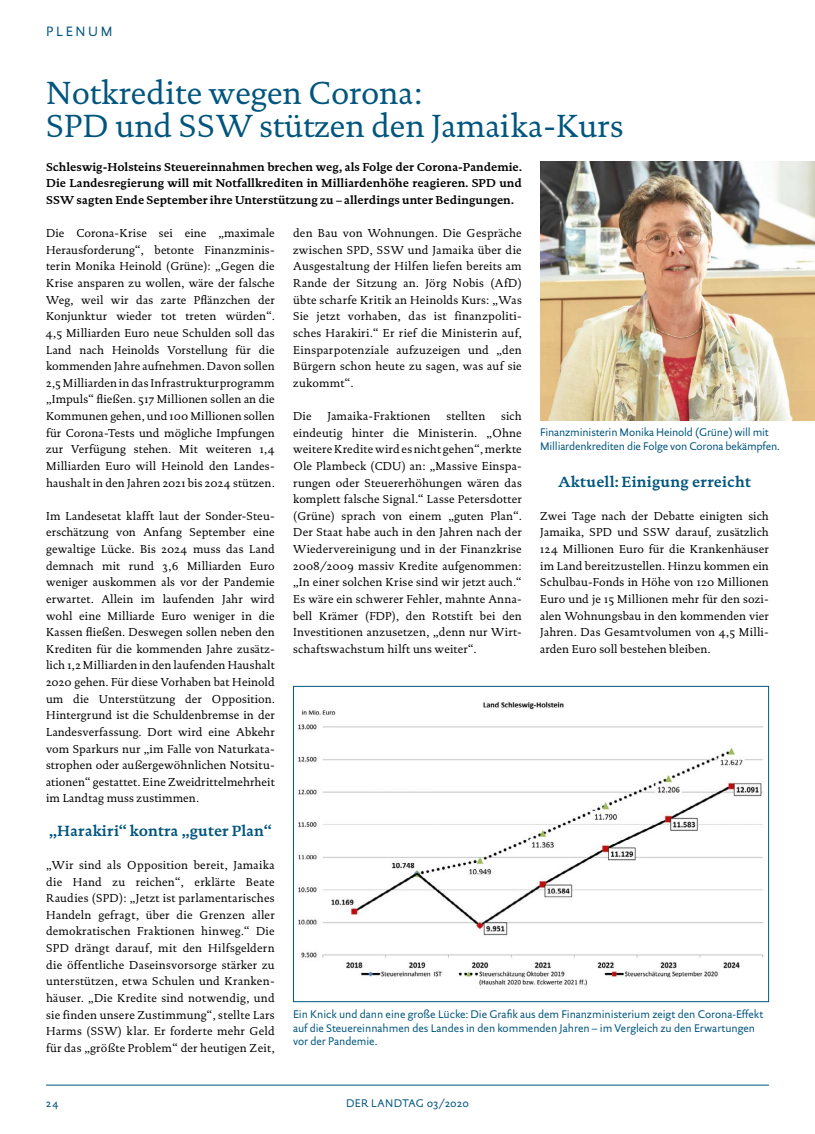
<style>
.page{position:relative;width:815px;height:1134px;background:#fff}
.page>*{position:absolute;margin:0;border:0;box-sizing:border-box;transform-origin:0 0}
.t1{font:32.5px/33.2px "DTL Documenta ST";color:#00557e}
.t2{font:700 15px "DTL Documenta ST";letter-spacing:.01em;color:#00557e}
.t3{font:13.75px "DTL Documenta Sans ST";letter-spacing:.2em;color:#00557e}
.t4{font:11.62px/16.6px "DTL Documenta ST";letter-spacing:.015em;color:#000;text-align:justify}
.t5{font:700 11.62px/16.6px "DTL Documenta ST";color:#000;text-align:justify}
.t6{font:11.25px/13.8px "DTL Documenta Sans T";letter-spacing:-.005em;color:#00557e}
.t7{font:11.25px "DTL Documenta Sans ST";letter-spacing:.025em;color:#00557e}
</style>
<div class="page">
<img style="left:298px;top:701px;width:466px;height:285px">
<div style="left:293px;top:686px;width:476px;height:316px;border:1px solid #00557e"></div>
<img style="left:540px;top:161px;width:275px;height:259px">
<hr style="left:46px;top:1085px;width:723px;height:1px;background:#00557e">
<p class="t3" style="left:46px;top:23px;width:68px">PLENUM</p>
<h1 class="t1" style="left:46px;top:76px;width:579px">Notkredite wegen Corona:<br>SPD und SSW stützen den Jamaika-Kurs</h1>
<p class="t5" style="left:46px;top:158px;width:477px">Schleswig-Holsteins Steuereinnahmen brechen weg, als Folge der Corona-Pandemie.<br>Die Landesregierung will mit Notfallkrediten in Milliardenhöhe reagieren. SPD und SSW sagten Ende September ihre Unterstützung zu – allerdings unter Bedingungen.</p>
<p class="t4" style="left:46px;top:225px;width:230px">Die Corona-Krise sei eine „maximale Herausforderung“, betonte Finanzminis&shy;terin Monika Heinold (Grüne): „Gegen die Krise ansparen zu wollen, wäre der falsche Weg, weil wir das zarte Pflänzchen der Konjunktur wieder tot treten würden“.<br>4,5 Milliarden Euro neue Schulden soll das Land nach Heinolds Vorstellung für die kommenden Jahre aufnehmen. Davon sollen 2,5 Milliarden in das Infrastrukturprogramm „Impuls“ fließen. 517 Millionen sollen an die Kommunen gehen, und 100 Millionen sollen für Corona-Tests und mögliche Impfungen zur Verfügung stehen. Mit weiteren 1,4<br>Milliarden Euro will Heinold den Landes&shy;haushalt in den Jahren 2021 bis 2024 stützen.</p>
<p class="t4" style="left:46px;top:507px;width:230px">Im Landesetat klafft laut der Sonder-Steu&shy;erschätzung von Anfang September eine gewaltige Lücke. Bis 2024 muss das Land demnach mit rund 3,6 Milliarden Euro weniger auskommen als vor der Pandemie erwartet. Allein im laufenden Jahr wird wohl eine Milliarde Euro weniger in die Kassen fließen. Deswegen sollen neben den Krediten für die kommenden Jahre zusätz&shy;lich 1,2 Milliarden in den laufenden Haushalt 2020 gehen. Für diese Vorhaben bat Heinold um die Unterstützung der Opposition.<br>Hintergrund ist die Schuldenbremse in der Landesverfassung. Dort wird eine Abkehr vom Sparkurs nur „im Falle von Naturkata&shy;strophen oder außergewöhnlichen Notsitu&shy;ationen“ gestattet. Eine Zweidrittelmehrheit im Landtag muss zustimmen.</p>
<p class="t2" style="left:49px;top:821px;width:224px">„Harakiri“ kontra „guter Plan“</p>
<p class="t4" style="left:46px;top:857px;width:230px">„Wir sind als Opposition bereit, Jamaika die Hand zu reichen“, erklärte Beate Raudies (SPD): „Jetzt ist parlamentarisches Handeln gefragt, über die Grenzen aller demokratischen Fraktionen hinweg.“ Die SPD drängt darauf, mit den Hilfsgeldern die öffentliche Daseinsvorsorge stärker zu unterstützen, etwa Schulen und Kranken&shy;häuser. „Die Kredite sind notwendig, und sie finden unsere Zustimmung“, stellte Lars Harms (SSW) klar. Er forderte mehr Geld für das „größte Problem“ der heutigen Zeit,</p>
<p class="t4" style="left:293px;top:225px;width:230px">den Bau von Wohnungen. Die Gespräche zwischen SPD, SSW und Jamaika über die Ausgestaltung der Hilfen liefen bereits am Rande der Sitzung an. Jörg Nobis (AfD) übte scharfe Kritik an Heinolds Kurs: „Was Sie jetzt vorhaben, das ist finanzpoliti&shy;sches Harakiri.“ Er rief die Ministerin auf, Einsparpotenziale aufzuzeigen und „den Bürgern schon heute zu sagen, was auf sie zukommt“.</p>
<p class="t4" style="left:293px;top:408px;width:20px">Die</p>
<p class="t4" style="left:327px;top:408px;width:105px">Jamaika-Fraktionen</p>
<p class="t4" style="left:446px;top:408px;width:40px">stellten</p>
<p class="t4" style="left:293px;top:408px;width:230px;text-indent:208px">sich eindeutig hinter die Ministerin. „Ohne weitere Kredite wird es nicht gehen“, merkte Ole Plambeck (CDU) an: „Massive Einspa&shy;rungen oder Steuererhöhungen wären das komplett falsche Signal.“ Lasse Petersdotter (Grüne) sprach von einem „guten Plan“.<br>Der Staat habe auch in den Jahren nach der Wiedervereinigung und in der Finanzkrise 2008/2009 massiv Kredite aufgenommen: „In einer solchen Krise sind wir jetzt auch.“ Es wäre ein schwerer Fehler, mahnte Anna&shy;bell Krämer (FDP), den Rotstift bei den Investitionen anzusetzen, „denn nur Wirt&shy;schaftswachstum hilft uns weiter“.</p>
<p class="t6" style="left:540px;top:425px;width:241px">Finanzministerin Monika Heinold (Grüne) will mit<br>Milliardenkrediten die Folge von Corona bekämpfen.</p>
<p class="t2" style="left:558px;top:472px;width:194px">Aktuell: Einigung erreicht</p>
<p class="t4" style="left:540px;top:507px;width:230px">Zwei Tage nach der Debatte einigten sich Jamaika, SPD und SSW darauf, zusätzlich 124 Millionen Euro für die Krankenhäuser im Land bereitzustellen. Hinzu kommen ein Schulbau-Fonds in Höhe von 120 Millionen Euro und je 15 Millionen mehr für den sozi&shy;alen Wohnungsbau in den kommenden vier Jahren. Das Gesamtvolumen von 4,5 Milli&shy;arden Euro soll bestehen bleiben.</p>
<p class="t6" style="left:293px;top:1007px;width:472px">Ein Knick und dann eine große Lücke: Die Grafik aus dem Finanzministerium zeigt den Corona-Effekt auf die Steuereinnahmen des Landes in den kommenden Jahren – im Vergleich zu den Erwartungen vor der Pandemie.</p>
<p class="t7" style="left:46px;top:1097px;width:14px">24</p>
<p class="t7" style="left:346px;top:1097px;width:124px">DER LANDTAG 03/2020</p>
</div>
